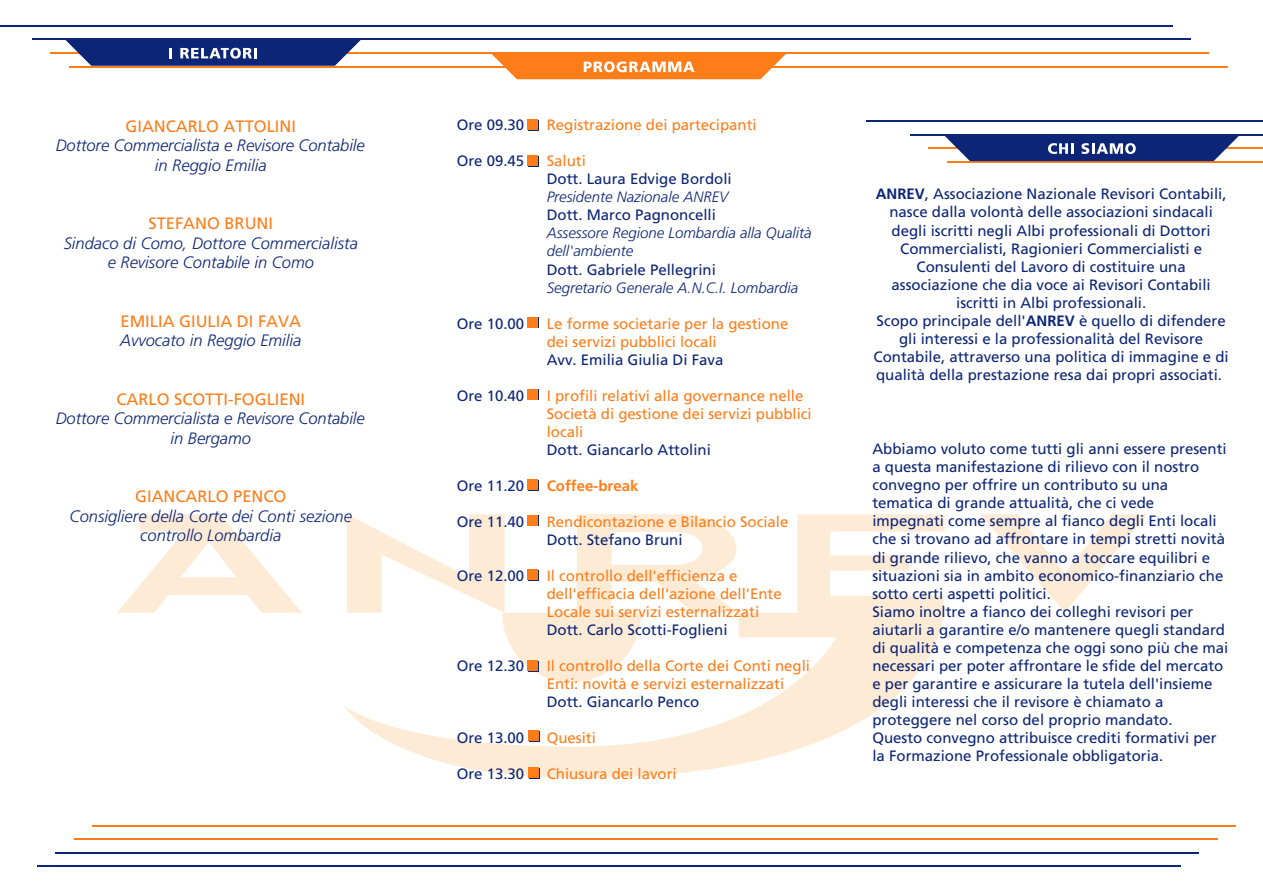
<style>
.page{position:relative;width:1263px;height:893px;background:#fff}
.page>*{position:absolute;margin:0;border:0;box-sizing:border-box;transform-origin:0 0}
.t1{font:italic 300 16.5px/19.5px "Frutiger";color:#0c2576;text-align:center}
.t2{font:16.5px "Frutiger";color:#fe7d19}
.t3{font:15px/18px "Frutiger";color:#0c2576}
.t4{font:15px/18px "Frutiger";color:#fe7d19}
.t5{font:italic 300 15px/18px "Frutiger";color:#0c2576}
.t6{font:700 15px "Frutiger";color:#fe7d19}
.s1{font-weight:700}
</style>
<div class="page">
<svg style="left:344px;top:612px;width:600px;height:166px"></svg>
<svg style="left:797px;top:514px;width:148px;height:98px"></svg>
<svg style="left:980px;top:514px;width:167px;height:98px"></svg>
<svg style="left:118px;top:514px;width:183px;height:98px"></svg>
<svg style="left:347px;top:514px;width:391px;height:168px"></svg>
<hr style="left:37px;top:865px;width:1144px;height:2px;background:#0c2576">
<hr style="left:55px;top:852px;width:1144px;height:1px;background:#0c2576">
<div style="left:528px;top:120px;width:11px;height:11px;background:#0c2576"></div>
<div style="left:527px;top:119px;width:11px;height:11px;background:#fe7d19"></div>
<div style="left:528px;top:156px;width:11px;height:11px;background:#0c2576"></div>
<div style="left:527px;top:155px;width:11px;height:11px;background:#fe7d19"></div>
<svg style="left:528px;top:317px;width:11px;height:11px"></svg>
<div style="left:527px;top:317px;width:11px;height:10px;background:#fe7d19"></div>
<svg style="left:528px;top:389px;width:11px;height:11px"></svg>
<div style="left:527px;top:389px;width:11px;height:10px;background:#fe7d19"></div>
<div style="left:528px;top:480px;width:11px;height:10px;background:#0c2576"></div>
<div style="left:527px;top:479px;width:11px;height:11px;background:#fe7d19"></div>
<svg style="left:528px;top:515px;width:11px;height:11px"></svg>
<div style="left:527px;top:515px;width:11px;height:10px;background:#fe7d19"></div>
<div style="left:528px;top:570px;width:11px;height:11px;background:#0c2576"></div>
<div style="left:527px;top:569px;width:11px;height:11px;background:#fe7d19"></div>
<svg style="left:528px;top:660px;width:11px;height:11px"></svg>
<div style="left:527px;top:660px;width:11px;height:10px;background:#fe7d19"></div>
<div style="left:529px;top:731px;width:10px;height:11px;background:#0c2576"></div>
<div style="left:528px;top:730px;width:11px;height:11px;background:#fe7d19"></div>
<div style="left:529px;top:768px;width:10px;height:11px;background:#0c2576"></div>
<div style="left:528px;top:767px;width:11px;height:11px;background:#fe7d19"></div>
<hr style="left:92px;top:825px;width:1144px;height:1px;background:#fe7d19">
<hr style="left:74px;top:838px;width:1144px;height:2px;background:#fe7d19">
<hr style="left:51px;top:52px;width:1158px;height:2px;background:#fe7d19">
<hr style="left:0;top:25px;width:1172px;height:2px;background:#0c2576">
<hr style="left:32px;top:39px;width:1159px;height:1px;background:#0c2576">
<hr style="left:69px;top:66px;width:1159px;height:1px;background:#fe7d19">
<svg style="left:490px;top:54px;width:298px;height:25px"></svg>
<svg style="left:65px;top:40px;width:296px;height:26px;background:#324689"></svg>
<hr style="left:929px;top:148px;width:334px;height:1px;background:#fe7d19">
<hr style="left:866px;top:121px;width:397px;height:1px;background:#0c2576">
<hr style="left:910px;top:134px;width:353px;height:2px;background:#0c2576">
<hr style="left:947px;top:161px;width:316px;height:2px;background:#fe7d19">
<svg style="left:943px;top:136px;width:298px;height:25px;background:#32468a"></svg>
<p class="t2" style="left:126px;top:116px;width:172px">GIANCARLO ATTOLINI</p>
<p class="t1" style="left:56px;top:135px;width:311px">Dottore Commercialista e Revisore Contabile in Reggio Emilia</p>
<p class="t2" style="left:148px;top:214px;width:126px">STEFANO BRUNI</p>
<p class="t1" style="left:64px;top:233px;width:296px">Sindaco di Como, Dottore Commercialista e Revisore Contabile in Como</p>
<p class="t2" style="left:121px;top:311px;width:182px">EMILIA GIULIA DI FAVA</p>
<p class="t1" style="left:120px;top:330px;width:183px">Avvocato in Reggio Emilia</p>
<p class="t2" style="left:116px;top:389px;width:190px">CARLO SCOTTI-FOGLIENI</p>
<p class="t1" style="left:56px;top:408px;width:311px">Dottore Commercialista e Revisore Contabile in Bergamo</p>
<p class="t2" style="left:135px;top:487px;width:153px">GIANCARLO PENCO</p>
<p class="t1" style="left:70px;top:506px;width:284px">Consigliere della Corte dei Conti sezione controllo Lombardia</p>
<p class="t3" style="left:457px;top:116px;width:69px">Ore 09.30</p>
<p class="t3" style="left:457px;top:152px;width:69px">Ore 09.45</p>
<p class="t3" style="left:457px;top:314px;width:69px">Ore 10.00</p>
<p class="t3" style="left:457px;top:386px;width:69px">Ore 10.40</p>
<p class="t3" style="left:457px;top:476px;width:69px">Ore 11.20</p>
<p class="t3" style="left:457px;top:512px;width:69px">Ore 11.40</p>
<p class="t3" style="left:457px;top:566px;width:69px">Ore 12.00</p>
<p class="t3" style="left:457px;top:656px;width:69px">Ore 12.30</p>
<p class="t3" style="left:457px;top:728px;width:69px">Ore 13.00</p>
<p class="t3" style="left:457px;top:764px;width:69px">Ore 13.30</p>
<p class="t4" style="left:547px;top:116px;width:212px">Registrazione dei partecipanti</p>
<p class="t4" style="left:547px;top:152px;width:41px">Saluti</p>
<p class="t3" style="left:547px;top:170px;width:187px">Dott. Laura Edvige Bordoli</p>
<p class="t5" style="left:547px;top:188px;width:183px">Presidente Nazionale ANREV</p>
<p class="t3" style="left:547px;top:206px;width:171px">Dott. Marco Pagnoncelli</p>
<p class="t5" style="left:547px;top:224px;width:267px">Assessore Regione Lombardia alla Qualità dell'ambiente</p>
<p class="t3" style="left:547px;top:260px;width:171px">Dott. Gabriele Pellegrini</p>
<p class="t5" style="left:547px;top:278px;width:253px">Segretario Generale A.N.C.I. Lombardia</p>
<p class="t4" style="left:547px;top:314px;width:243px">Le forme societarie per la gestione dei servizi pubblici locali</p>
<p class="t3" style="left:547px;top:350px;width:178px">Avv. Emilia Giulia Di Fava</p>
<p class="t4" style="left:547px;top:386px;width:267px">I profili relativi alla governance nelle<br>Società di gestione dei servizi pubblici locali</p>
<p class="t3" style="left:547px;top:440px;width:166px">Dott. Giancarlo Attolini</p>
<p class="t6" style="left:547px;top:476px;width:93px">Coffee-break</p>
<p class="t4" style="left:547px;top:512px;width:243px">Rendicontazione e Bilancio Sociale</p>
<p class="t3" style="left:547px;top:530px;width:137px">Dott. Stefano Bruni</p>
<p class="t4" style="left:547px;top:566px;width:237px">Il controllo dell'efficienza e dell'efficacia dell'azione dell'Ente<br>Locale sui servizi esternalizzati</p>
<p class="t3" style="left:547px;top:620px;width:182px">Dott. Carlo Scotti-Foglieni</p>
<p class="t4" style="left:547px;top:656px;width:265px">Il controllo della Corte dei Conti negli<br>Enti: novità e servizi esternalizzati</p>
<p class="t3" style="left:547px;top:692px;width:154px">Dott. Giancarlo Penco</p>
<p class="t4" style="left:547px;top:728px;width:51px">Quesiti</p>
<p class="t4" style="left:547px;top:764px;width:132px">Chiusura dei lavori</p>
<p class="t3" style="left:874px;top:185px;width:357px;text-align:center"><span class="s1">ANREV</span>, Associazione Nazionale Revisori Contabili, nasce dalla volontà delle associazioni sindacali degli iscritti negli Albi professionali di Dottori Commercialisti, Ragionieri Commercialisti e Consulenti del Lavoro di costituire una associazione che dia voce ai Revisori Contabili iscritti in Albi professionali.<br>Scopo principale dell'<span class="s1">ANREV</span> è quello di difendere gli interessi e la professionalità del Revisore Contabile, attraverso una politica di immagine e di qualità della prestazione resa dai propri associati.</p>
<p class="t3" style="left:872px;top:440px;width:357px">Abbiamo voluto come tutti gli anni essere presenti a questa manifestazione di rilievo con il nostro convegno per offrire un contributo su una tematica di grande attualità, che ci vede impegnati come sempre al fianco degli Enti locali che si trovano ad affrontare in tempi stretti novità di grande rilievo, che vanno a toccare equilibri e situazioni sia in ambito economico-finanziario che sotto certi aspetti politici.<br>Siamo inoltre a fianco dei colleghi revisori per aiutarli a garantire e/o mantenere quegli standard di qualità e competenza che oggi sono più che mai necessari per poter affrontare le sfide del mercato e per garantire e assicurare la tutela dell'insieme degli interessi che il revisore è chiamato a proteggere nel corso del proprio mandato.<br>Questo convegno attribuisce crediti formativi per la Formazione Professionale obbligatoria.</p>
</div>
